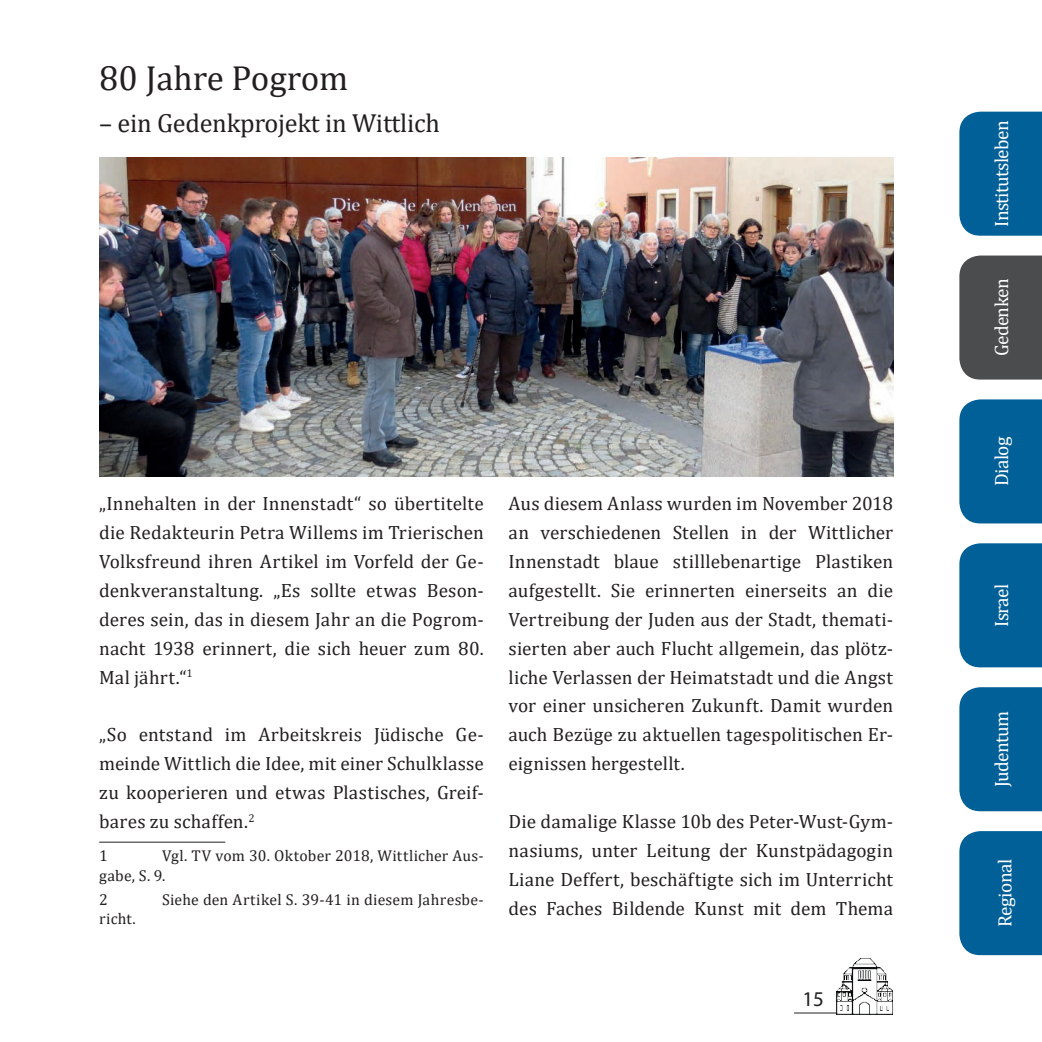
<style>
.page{position:relative;width:1042px;height:1042px;background:#fff}
.page>*{position:absolute;margin:0;border:0;box-sizing:border-box;transform-origin:0 0}
.t1{font:35px "Cambria";color:#231f20}
.t2{font:26.25px "Cambria";letter-spacing:-.01em;color:#231f20}
.t3{font:21px "Myriad Pro";color:#231f20}
.Flietext_Innen{font:19.25px/28.9px "Cambria";letter-spacing:.005em;color:#231f20;text-align:justify}
.Fließtext{font:19.25px "Cambria";letter-spacing:-.03em;color:#fff}
.Fußnote{font:15.75px/19.2px "Cambria";letter-spacing:.01em;color:#231f20}
</style>
<div class="page">
<img style="left:827px;top:958px;width:66px;height:56px">
<hr style="left:794px;top:1012px;width:43px;height:1px;background:#231f20">
<hr style="left:99px;top:842px;width:126px;height:1px;background:#231f20">
<div style="left:959px;top:112px;width:83px;height:124px;background:#006097"></div>
<div style="left:959px;top:255px;width:83px;height:124px;background:#4b4c4d"></div>
<div style="left:959px;top:399px;width:83px;height:124px;background:#006097"></div>
<div style="left:959px;top:543px;width:83px;height:124px;background:#006097"></div>
<div style="left:959px;top:687px;width:83px;height:124px;background:#006097"></div>
<div style="left:959px;top:831px;width:83px;height:124px;background:#006097"></div>
<img style="left:99px;top:157px;width:794px;height:319px">
<p class="t1" style="left:99px;top:58px;width:251px">80 Jahre Pogrom</p>
<p class="t2" style="left:99px;top:108px;width:342px">– ein Gedenkprojekt in Wittlich</p>
<p class="Flietext_Innen" style="left:99px;top:489px;width:386px">„Innehalten in der Innenstadt“ so übertitelte die Redakteurin Petra Willems im Trierischen Volksfreund ihren Artikel im Vorfeld der Ge&shy;denkveranstaltung. „Es sollte etwas Beson&shy;deres sein, das in diesem Jahr an die Pogrom&shy;nacht 1938 erinnert, die sich heuer zum 80.<br>Mal jährt.“<sup>1</sup></p>
<p class="Flietext_Innen" style="left:99px;top:720px;width:386px">„So entstand im Arbeitskreis Jüdische Ge&shy;meinde Wittlich die Idee, mit einer Schulklasse zu kooperieren und etwas Plastisches, Greif&shy;bares zu schaffen.<sup>2</sup></p>
<p class="Fußnote" style="left:99px;top:846px;width:10px">1</p>
<p class="Fußnote" style="left:99px;top:846px;width:386px;text-indent:63px">Vgl. TV vom 30. Oktober 2018, Wittlicher Aus&shy;gabe, S. 9.</p>
<p class="Fußnote" style="left:99px;top:890px;width:10px">2</p>
<p class="Fußnote" style="left:162px;top:890px;width:323px">Siehe den Artikel S. 39-41 in diesem Jahresbe-</p>
<p class="Fußnote" style="left:99px;top:909px;width:38px">richt.</p>
<p class="Flietext_Innen" style="left:508px;top:489px;width:386px">Aus diesem Anlass wurden im November 2018 an verschiedenen Stellen in der Wittlicher Innenstadt blaue stilllebenartige Plastiken aufgestellt. Sie erinnerten einerseits an die Vertreibung der Juden aus der Stadt, themati&shy;sierten aber auch Flucht allgemein, das plötz&shy;liche Verlassen der Heimatstadt und die Angst vor einer unsicheren Zukunft. Damit wurden auch Bezüge zu aktuellen tagespolitischen Er&shy;eignissen hergestellt.</p>
<p class="Flietext_Innen" style="left:508px;top:807px;width:386px">Die damalige Klasse 10b des Peter-Wust-Gym&shy;nasiums, unter Leitung der Kunstpädagogin Liane Deffert, beschäftigte sich im Unterricht des Faches Bildende Kunst mit dem Thema</p>
<p class="t3" style="left:802px;top:986px;width:23px">15</p>
<p class="Fließtext" style="left:990px;top:227px;width:108px;rotate:-90deg">Institutsleben</p>
<p class="Fließtext" style="left:990px;top:356px;width:79px;rotate:-90deg">Gedenken</p>
<p class="Fließtext" style="left:990px;top:486px;width:51px;rotate:-90deg">Dialog</p>
<p class="Fließtext" style="left:990px;top:627px;width:45px;rotate:-90deg">Israel</p>
<p class="Fließtext" style="left:990px;top:787px;width:78px;rotate:-90deg">Judentum</p>
<p class="Fließtext" style="left:993px;top:926px;width:69px;rotate:-90deg">Regional</p>
</div>
